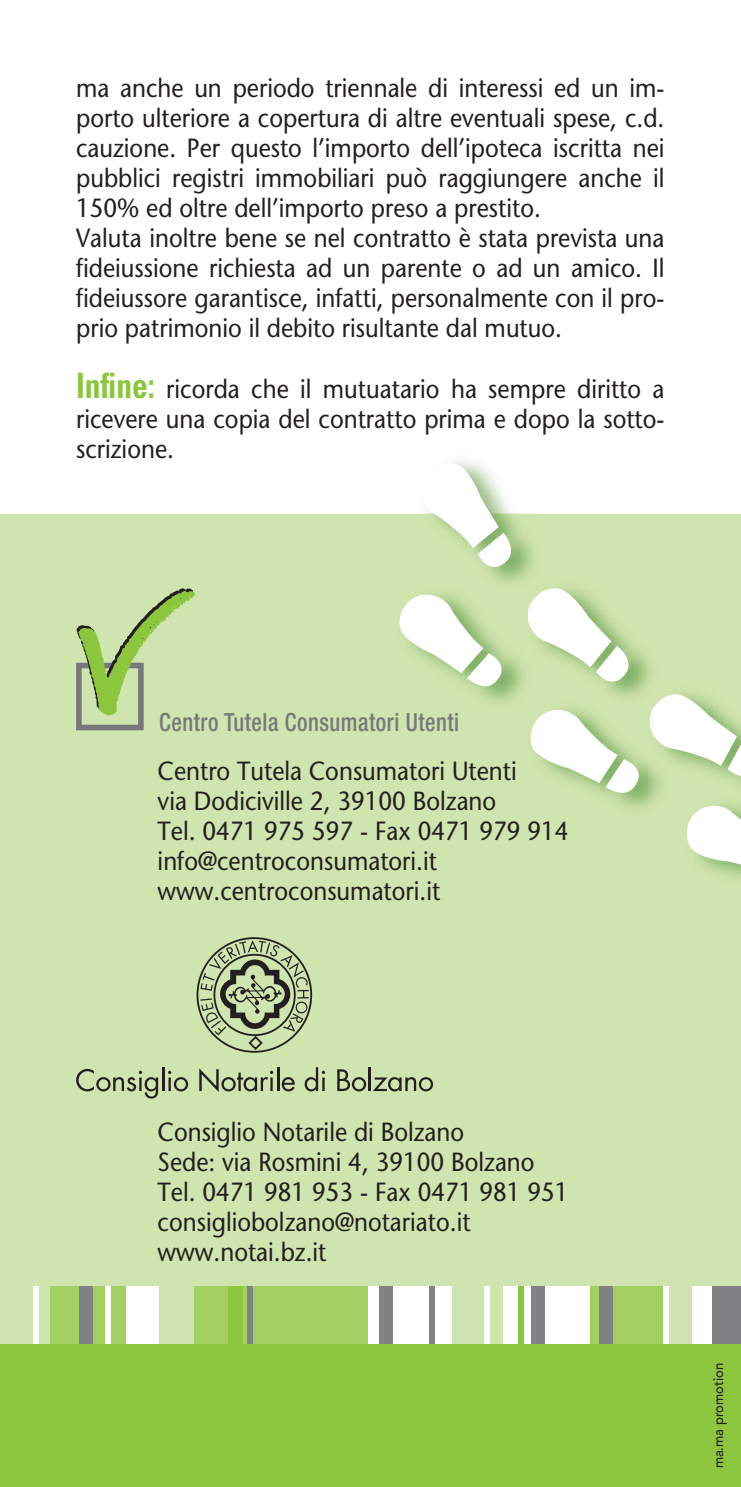
<style>
.page{position:relative;width:741px;height:1487px;background:#fff}
.page>*{position:absolute;margin:0;border:0;box-sizing:border-box;transform-origin:0 0}
.t1{font:26.25px/30px "Stone Sans";color:#231f20;scale:.91 1}
.t2{font:500 condensed 25px "Helvetica Neue";letter-spacing:.025em;color:#76787a;scale:.9 1}
.t3{font:500 13.75px "Avenir";color:#231f20;scale:.95 1}
.s1{font-family:"Univers";font-weight:700;font-stretch:condensed;font-size:35px;color:#8cc63f}
</style>
<div class="page">
<div style="left:0;top:514px;width:741px;height:786px;background:#cfe4ae"></div>
<svg style="left:76px;top:588px;width:119px;height:142px"></svg>
<svg style="left:196px;top:937px;width:117px;height:116px"></svg>
<svg style="left:76px;top:1069px;width:82px;height:30px"></svg>
<hr style="left:162px;top:1067px;width:2px;height:24px;background:#231f20">
<svg style="left:168px;top:1071px;width:20px;height:20px"></svg>
<svg style="left:199px;top:1068px;width:74px;height:24px"></svg>
<hr style="left:270px;top:1077px;width:3px;height:14px;background:#231f20">
<hr style="left:277px;top:1067px;width:2px;height:24px;background:#231f20">
<svg style="left:282px;top:1077px;width:13px;height:14px"></svg>
<svg style="left:304px;top:1067px;width:21px;height:24px"></svg>
<svg style="left:337px;top:1069px;width:29px;height:22px"></svg>
<hr style="left:369px;top:1067px;width:2px;height:24px;background:#231f20">
<svg style="left:373px;top:1077px;width:60px;height:14px"></svg>
<div style="left:0;top:1286px;width:741px;height:68px;background:#fff"></div>
<div style="left:0;top:1286px;width:56px;height:68px;background:#cfe4ae"></div>
<div style="left:160px;top:1286px;width:50px;height:68px;background:#cfe4ae"></div>
<div style="left:453px;top:1286px;width:50px;height:68px;background:#cfe4ae"></div>
<div style="left:641px;top:1286px;width:50px;height:68px;background:#cfe4ae"></div>
<div style="left:50px;top:1286px;width:75px;height:68px;background:#a3cf62"></div>
<div style="left:194px;top:1286px;width:174px;height:68px;background:#a3cf62"></div>
<div style="left:590px;top:1286px;width:75px;height:68px;background:#a3cf62"></div>
<div style="left:712px;top:1286px;width:29px;height:68px;background:#808284"></div>
<div style="left:599px;top:1286px;width:13px;height:68px;background:#808284"></div>
<div style="left:379px;top:1286px;width:14px;height:68px;background:#808284"></div>
<div style="left:79px;top:1286px;width:13px;height:68px;background:#808284"></div>
<div style="left:531px;top:1286px;width:13px;height:68px;background:#808284"></div>
<div style="left:105px;top:1286px;width:6px;height:68px;background:#fff"></div>
<div style="left:483px;top:1286px;width:6px;height:68px;background:#fff"></div>
<div style="left:663px;top:1286px;width:5px;height:68px;background:#fff"></div>
<div style="left:33px;top:1286px;width:6px;height:68px;background:#fff"></div>
<div style="left:247px;top:1286px;width:6px;height:68px;background:#808284"></div>
<div style="left:428px;top:1286px;width:6px;height:68px;background:#808284"></div>
<div style="left:518px;top:1286px;width:6px;height:68px;background:#8cc63f"></div>
<div style="left:228px;top:1286px;width:15px;height:68px;background:#8cc63f"></div>
<div style="left:0;top:1345px;width:741px;height:142px;background:#8cc63f"></div>
<svg style="left:399px;top:590px;width:113px;height:103px"></svg>
<svg style="left:524px;top:588px;width:217px;height:289px"></svg>
<svg style="left:419px;top:460px;width:99px;height:118px"></svg>
<p class="t1" style="left:76px;top:76px;width:648px">ma anche un periodo triennale di interessi ed un im&shy;porto ulteriore a copertura di altre eventuali spese, c.d. cauzione. Per questo l’importo dell’ipoteca iscritta nei pubblici registri immobiliari può raggiungere anche il 150% ed oltre dell’importo preso a prestito.<br>Valuta inoltre bene se nel contratto è stata prevista una fideiussione richiesta ad un parente o ad un amico. Il fideiussore garantisce, infatti, personalmente con il pro&shy;prio patrimonio il debito risultante dal mutuo.</p>
<p class="t1" style="left:76px;top:377px;width:648px;text-align:justify"><span class="s1">Infine:</span> ricorda che il mutuatario ha sempre diritto a ricevere una copia del contratto prima e dopo la sotto&shy;scrizione.</p>
<p class="t2" style="left:159px;top:713px;width:335px">Centro Tutela Consumatori Utenti</p>
<p class="t1" style="left:158px;top:758px;width:453px">Centro Tutela Consumatori Utenti<br>via Dodiciville 2, 39100 Bolzano<br>Tel. 0471 975 597 - Fax 0471 979 914 info@centroconsumatori.it www.centroconsumatori.it</p>
<p class="t1" style="left:158px;top:1119px;width:453px">Consiglio Notarile di Bolzano<br>Sede: via Rosmini 4, 39100 Bolzano<br>Tel. 0471 981 953 - Fax 0471 981 951 consigliobolzano@notariato.it www.notai.bz.it</p>
<p class="t3" style="left:712px;top:1468px;width:113px;rotate:-90deg">ma.ma promotion</p>
</div>
